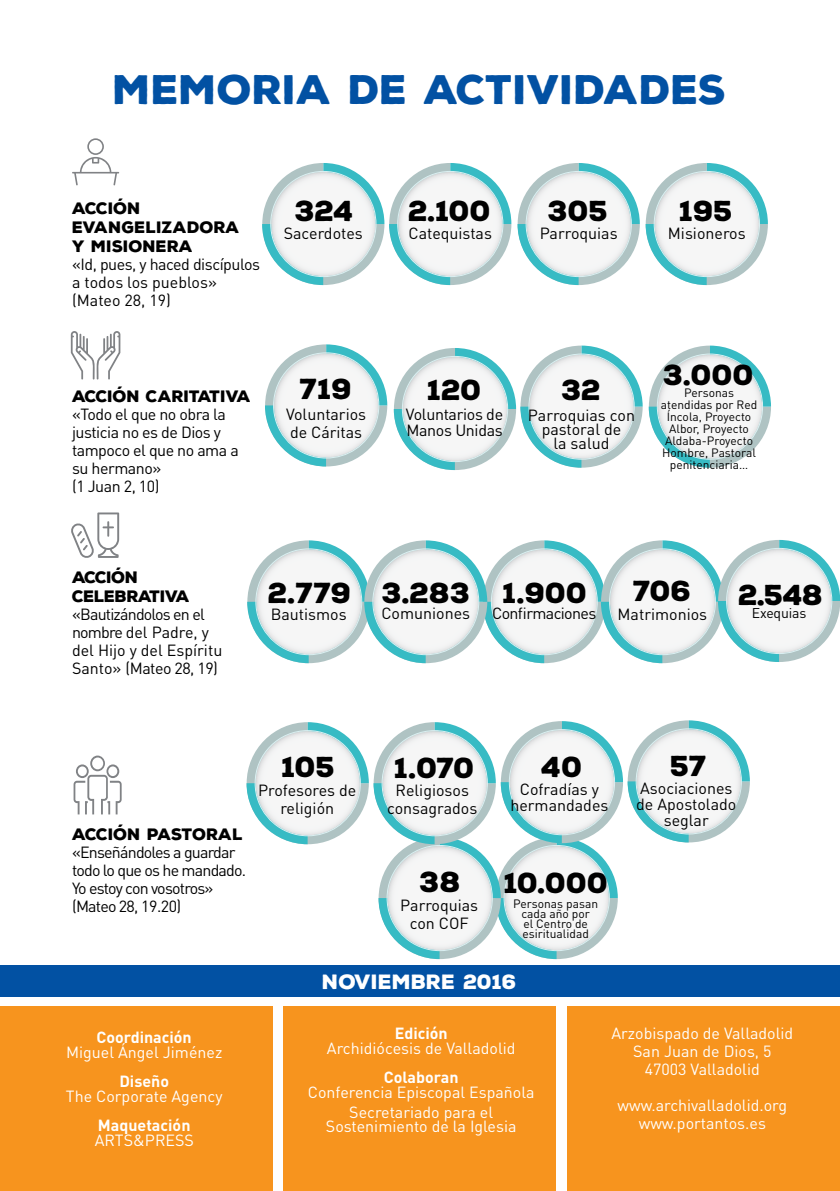
<style>
.page{position:relative;width:840px;height:1191px;background:#fff}
.page>*{position:absolute;margin:0;border:0;box-sizing:border-box;transform-origin:0 0}
.t1{font:900 40px "Nexa Rust Sans";color:#0251a3}
.t2{font:900 28px "Nexa Rust Sans";color:#000}
.t3{font:900 20px "Nexa Rust Sans";color:#fff}
.t4{font:16px/18px "DIN Pro";letter-spacing:-.01em;color:#000;text-align:center}
.t5{font:16px/18px "DIN Pro";color:#fff;text-align:center}
.t6{font:16px/18px "DIN Pro";letter-spacing:-.03em;color:#000}
.t7{font:16px/18px "DIN Pro";letter-spacing:-.05em;color:#000}
.t8{font:900 16px/19.2px "Nexa Rust Sans";letter-spacing:-.01em;color:#000}
.t9{font:700 16px "DIN Pro";color:#fff}
.t10{font:900 16px/19.2px "Nexa Rust Sans";letter-spacing:-.03em;color:#000}
.t11{font:16px "DIN Pro";letter-spacing:-.04em;color:#000}
.t12{font:14px "DIN Pro";letter-spacing:-.01em;color:#000}
.t13{font:12px/12px "DIN Pro";color:#000;text-align:center}
</style>
<div class="page">
<div style="left:0;top:1006px;width:272px;height:185px;background:#f7941e"></div>
<div style="left:567px;top:1006px;width:272px;height:185px;background:#f7941e"></div>
<div style="left:283px;top:1006px;width:273px;height:185px;background:#f7941e"></div>
<div style="left:0;top:965px;width:839px;height:31px;background:#0251a3"></div>
<svg style="left:246px;top:720px;width:503px;height:239px"></svg>
<svg style="left:648px;top:345px;width:122px;height:123px"></svg>
<svg style="left:265px;top:344px;width:122px;height:122px"></svg>
<svg style="left:393px;top:345px;width:249px;height:125px"></svg>
<svg style="left:71px;top:331px;width:49px;height:48px"></svg>
<svg style="left:71px;top:512px;width:48px;height:46px"></svg>
<svg style="left:262px;top:163px;width:249px;height:122px"></svg>
<svg style="left:517px;top:163px;width:122px;height:122px"></svg>
<svg style="left:645px;top:163px;width:122px;height:122px"></svg>
<svg style="left:247px;top:540px;width:592px;height:123px"></svg>
<svg style="left:72px;top:138px;width:47px;height:47px"></svg>
<svg style="left:73px;top:755px;width:49px;height:59px"></svg>
<h1 class="t1" style="left:113px;top:63px;width:614px">MEMORIA DE ACTIVIDADES</h1>
<p class="t8" style="left:72px;top:198px;width:169px">ACCIÓN<br>EVANGELIZADORA<br>Y MISIONERA</p>
<p class="t4" style="left:72px;top:254px;width:189px;text-align:left">«Id, pues, y haced discípulos a todos los pueblos» (Mateo 28, 19)</p>
<p class="t8" style="left:72px;top:387px;width:181px">ACCIÓN CARITATIVA</p>
<p class="t6" style="left:72px;top:404px;width:168px">«Todo el que no obra la justicia no es de Dios y tampoco el que no ama a su hermano»<br>(1 Juan 2, 10)</p>
<h2 class="t2" style="left:295px;top:192px;width:60px">324</h2>
<h2 class="t2" style="left:408px;top:192px;width:84px">2.100</h2>
<h2 class="t2" style="left:548px;top:192px;width:62px">305</h2>
<h2 class="t2" style="left:679px;top:192px;width:55px">195</h2>
<p class="t4" style="left:283px;top:223px;width:80px">Sacerdotes</p>
<p class="t4" style="left:408px;top:223px;width:85px">Catequistas</p>
<p class="t4" style="left:539px;top:223px;width:79px">Parroquias</p>
<p class="t4" style="left:667px;top:223px;width:79px">Misioneros</p>
<h2 class="t2" style="left:300px;top:370px;width:54px">719</h2>
<h2 class="t2" style="left:561px;top:371px;width:41px">32</h2>
<h2 class="t2" style="left:427px;top:370px;width:56px">120</h2>
<p class="t4" style="left:286px;top:404px;width:82px;text-align:left">Voluntarios de Cáritas</p>
<p class="t4" style="left:527px;top:407px;width:108px;line-height:14px">Parroquias con pastoral de<br>la salud</p>
<p class="t4" style="left:406px;top:406px;width:99px;line-height:16px;text-align:left">Voluntarios de<br>Manos Unidas</p>
<h2 class="t2" style="left:663px;top:356px;width:92px">3.000</h2>
<p class="t13" style="left:660px;top:386px;width:98px">Personas atendidas por Red<br>Íncola, Proyecto<br>Albor, Proyecto<br>Aldaba-Proyecto<br>Hombre, Pastoral penitenciaria…</p>
<p class="t10" style="left:72px;top:567px;width:119px">ACCIÓN<br>CELEBRATIVA</p>
<p class="t6" style="left:72px;top:604px;width:152px">«Bautizándolos en el nombre del Padre, y del Hijo y del Espíritu<br>Santo» (Mateo 28, 19)</p>
<h2 class="t2" style="left:268px;top:573px;width:85px">2.779</h2>
<p class="t4" style="left:270px;top:604px;width:77px">Bautismos</p>
<h2 class="t2" style="left:382px;top:573px;width:90px">3.283</h2>
<p class="t4" style="left:381px;top:603px;width:90px">Comuniones</p>
<h2 class="t2" style="left:502px;top:573px;width:86px">1.900</h2>
<p class="t11" style="left:492px;top:602px;width:105px">Confirmaciones</p>
<h2 class="t2" style="left:632px;top:572px;width:60px">706</h2>
<p class="t4" style="left:617px;top:604px;width:91px">Matrimonios</p>
<h2 class="t2" style="left:738px;top:576px;width:86px">2.548</h2>
<p class="t12" style="left:751px;top:603px;width:56px">Exequias</p>
<h2 class="t2" style="left:281px;top:748px;width:55px">105</h2>
<h2 class="t2" style="left:394px;top:748px;width:82px">1.070</h2>
<h2 class="t2" style="left:541px;top:747px;width:43px">40</h2>
<h2 class="t2" style="left:670px;top:747px;width:38px">57</h2>
<p class="t8" style="left:72px;top:825px;width:173px">ACCIÓN PASTORAL</p>
<p class="t7" style="left:72px;top:843px;width:175px">«Enseñándoles a guardar todo lo que os he mandado.<br>Yo estoy con vosotros» (Mateo 28, 19.20)</p>
<p class="t9" style="left:97px;top:1026px;width:97px">Coordinación</p>
<p class="t5" style="left:66px;top:1042px;width:158px">Miguel Ángel Jiménez</p>
<p class="t9" style="left:119px;top:1070px;width:51px">Diseño</p>
<p class="t5" style="left:66px;top:1086px;width:158px">The Corporate Agency</p>
<p class="t9" style="left:98px;top:1114px;width:94px">Maquetación</p>
<p class="t5" style="left:95px;top:1130px;width:101px">ARTS&amp;PRESS</p>
<p class="t4" style="left:258px;top:780px;width:100px">Profesores de religión</p>
<p class="t4" style="left:387px;top:780px;width:92px">Religiosos consagrados</p>
<p class="t4" style="left:510px;top:780px;width:99px;line-height:16px">Cofradías y hermandades</p>
<p class="t4" style="left:636px;top:780px;width:101px;line-height:16px">Asociaciones de Apostolado seglar</p>
<h2 class="t2" style="left:419px;top:863px;width:42px">38</h2>
<h2 class="t2" style="left:504px;top:863px;width:106px">10.000</h2>
<p class="t4" style="left:400px;top:895px;width:79px">Parroquias con COF</p>
<p class="t13" style="left:513px;top:898px;width:86px;line-height:10px">Personas pasan cada año por<br>el Centro de esiritualidad</p>
<p class="t3" style="left:322px;top:968px;width:196px">NOVIEMBRE 2016</p>
<p class="t9" style="left:394px;top:1022px;width:54px">Edición</p>
<p class="t5" style="left:327px;top:1038px;width:190px">Archidiócesis de Valladolid</p>
<p class="t9" style="left:383px;top:1066px;width:76px">Colaboran</p>
<p class="t5" style="left:308px;top:1081px;width:228px;line-height:20.2px">Conferencia Episcopal Española<br>Secretariado para el</p>
<p class="t5" style="left:326px;top:1117px;width:192px">Sostenimiento de la Iglesia</p>
<p class="t5" style="left:611px;top:1023px;width:183px">Arzobispado de Valladolid<br>San Juan de Dios, 5<br>47003 Valladolid</p>
<p class="t5" style="left:617px;top:1095px;width:171px">www.archivalladolid.org www.portantos.es</p>
</div>
